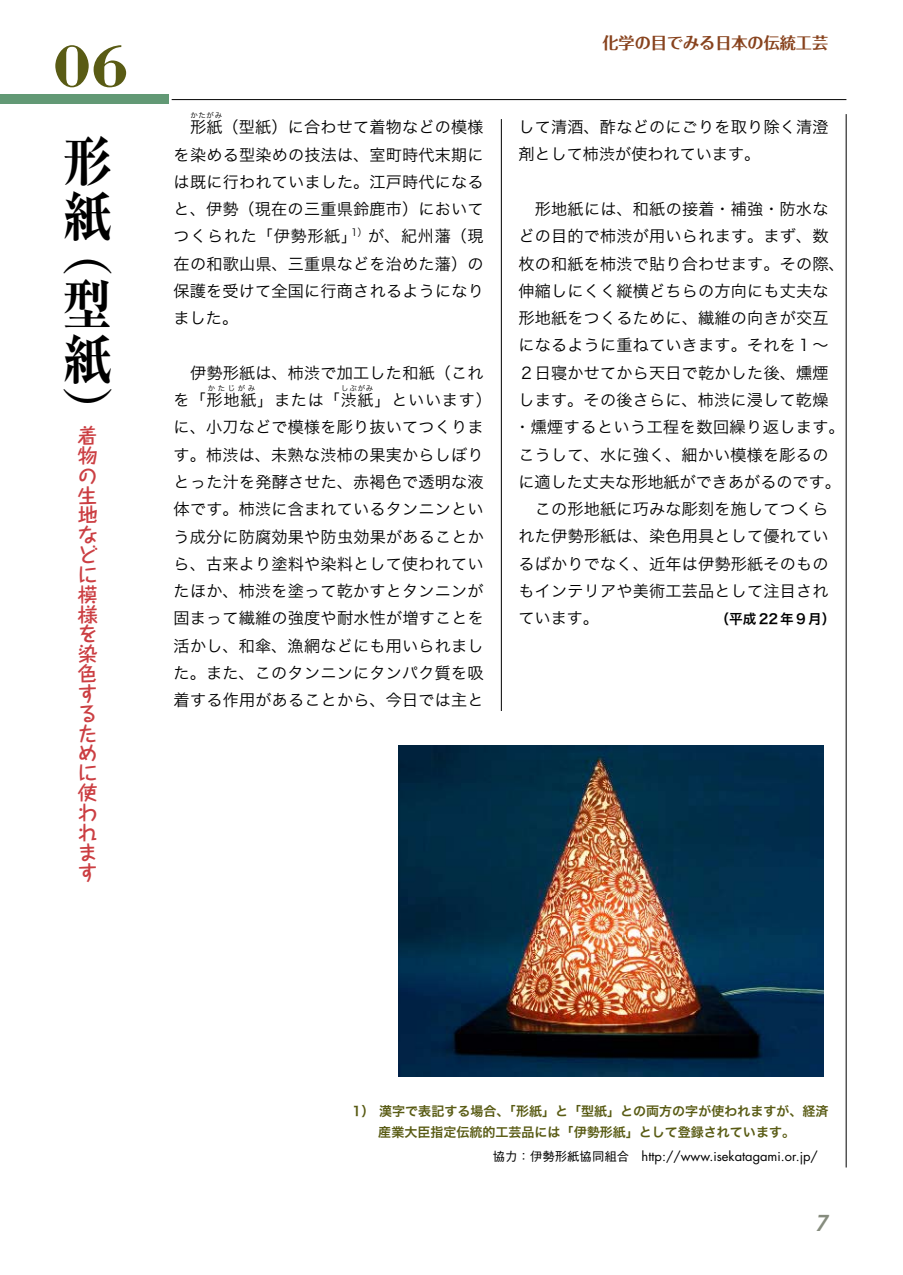
<style>
.page{position:relative;width:903px;height:1275px;background:#fff}
.page>*{position:absolute;margin:0;border:0;box-sizing:border-box;transform-origin:0 0}
.t1{font:700 61.95px "Bodoni";color:#595b14}
.t2{font:700 expanded 54.6px/54.6px "Ryumin Pro";color:#000;scale:.91 1}
.t3{font:italic 600 24.85px "Myriad Pro";color:#868c7e}
.t4{font:700 19.78px/19.8px "Taka Hand Std De";color:#cb3e42}
.t5{font:16.1px/27.3px "Hira Kaku Pro W3";letter-spacing:.015em;color:#000}
.t6{font:700 16.1px "Folk Pro";color:#88431e}
.t7{font:13.65px "Hira Kaku Pro W6";letter-spacing:.165em;color:#000}
.t8{font:12.95px/21px "Hira Kaku Pro W6";color:#595b14}
.t9{font:12.95px "Futura";color:#000}
.t10{font:7.52px "Hira Kaku Pro W3";letter-spacing:.11em;color:#000}
.s1{font-family:"Gothic BBB Pro";font-weight:500;font-size:12.42px}
</style>
<div class="page">
<hr style="left:172px;top:99px;width:674px;height:1px;background:#000">
<hr style="left:846px;top:114px;width:1px;height:1053px;background:#000">
<hr style="left:501px;top:119px;width:1px;height:1047px;background:#000">
<div style="left:0;top:94px;width:169px;height:10px;background:#629975"></div>
<img style="left:399px;top:746px;width:424px;height:330px">
<h1 class="t1" style="left:53px;top:27px;width:77px">06</h1>
<h2 class="t2" style="left:63px;top:130px;width:55px">形紙</h2>
<h2 class="t2" style="left:63px;top:219px;width:55px;text-align:justify">（型紙）</h2>
<p class="t4" style="left:78px;top:424px;width:21px">着物の生地などに模様を染色するために使われます</p>
<p class="t10" style="left:190px;top:109px;width:33px">かたがみ</p>
<p class="t5" style="left:174px;top:140px;width:312px;text-align:justify">を染める型染めの技法は、室町時代末期には既に行われていました。江戸時代になると、伊勢（現在の三重県鈴鹿市）においてつくられた「伊勢形紙」<sup>1）</sup>が、紀州藩（現在の和歌山県、三重県などを治めた藩）の保護を受けて全国に行商されるようになりました。</p>
<p class="t5" style="left:174px;top:358px;width:320px">　伊勢形紙は、柿渋で加工した和紙（これを「形地紙」または「渋紙」といいます）</p>
<p class="t5" style="left:190px;top:112px;width:295px">形紙（型紙）に合わせて着物などの模様</p>
<p class="t10" style="left:208px;top:381px;width:49px">かたじがみ</p>
<p class="t10" style="left:341px;top:381px;width:34px">しぶがみ</p>
<p class="t5" style="left:174px;top:413px;width:312px;text-align:justify">に、小刀などで模様を彫り抜いてつくります。柿渋は、未熟な渋柿の果実からしぼりとった汁を発酵させた、赤褐色で透明な液体です。柿渋に含まれているタンニンという成分に防腐効果や防虫効果があることから、古来より塗料や染料として使われていたほか、柿渋を塗って乾かすとタンニンが固まって繊維の強度や耐水性が増すことを活かし、和傘、漁網などにも用いられました。また、このタンニンにタンパク質を吸着する作用があることから、今日では主と</p>
<p class="t6" style="left:602px;top:29px;width:227px">化学の目でみる日本の伝統工芸</p>
<p class="t5" style="left:518px;top:112px;width:312px">して清酒、酢などのにごりを取り除く清澄剤として柿渋が使われています。</p>
<p class="t5" style="left:518px;top:194px;width:328px">　形地紙には、和紙の接着･補強･防水などの目的で柿渋が用いられます。まず、数枚の和紙を柿渋で貼り合わせます。その際、伸縮しにくく縦横どちらの方向にも丈夫な形地紙をつくるために、繊維の向きが交互になるように重ねていきます。それを１～<br>２日寝かせてから天日で乾かした後、燻煙します。その後さらに、柿渋に浸して乾燥<br>･燻煙するという工程を数回繰り返します。こうして、水に強く、細かい模様を彫るのに適した丈夫な形地紙ができあがるのです。　この形地紙に巧みな彫刻を施してつくられた伊勢形紙は、染色用具として優れているばかりでなく、近年は伊勢形紙そのものもインテリアや美術工芸品として注目されています。</p>
<p class="t7" style="left:715px;top:607px;width:121px">（平成22年9月）</p>
<p class="t8" style="left:352px;top:1100px;width:478px">1） 漢字で表記する場合、「形紙」と「型紙」との両方の字が使われますが、経済　　産業大臣指定伝統的工芸品には「伊勢形紙」として登録されています。</p>
<p class="t9" style="left:493px;top:1148px;width:327px"><span class="s1">協力：伊勢形紙協同組合</span> http://www.isekatagami.or.jp/</p>
<h3 class="t3" style="left:816px;top:1207px;width:14px">7</h3>
</div>
